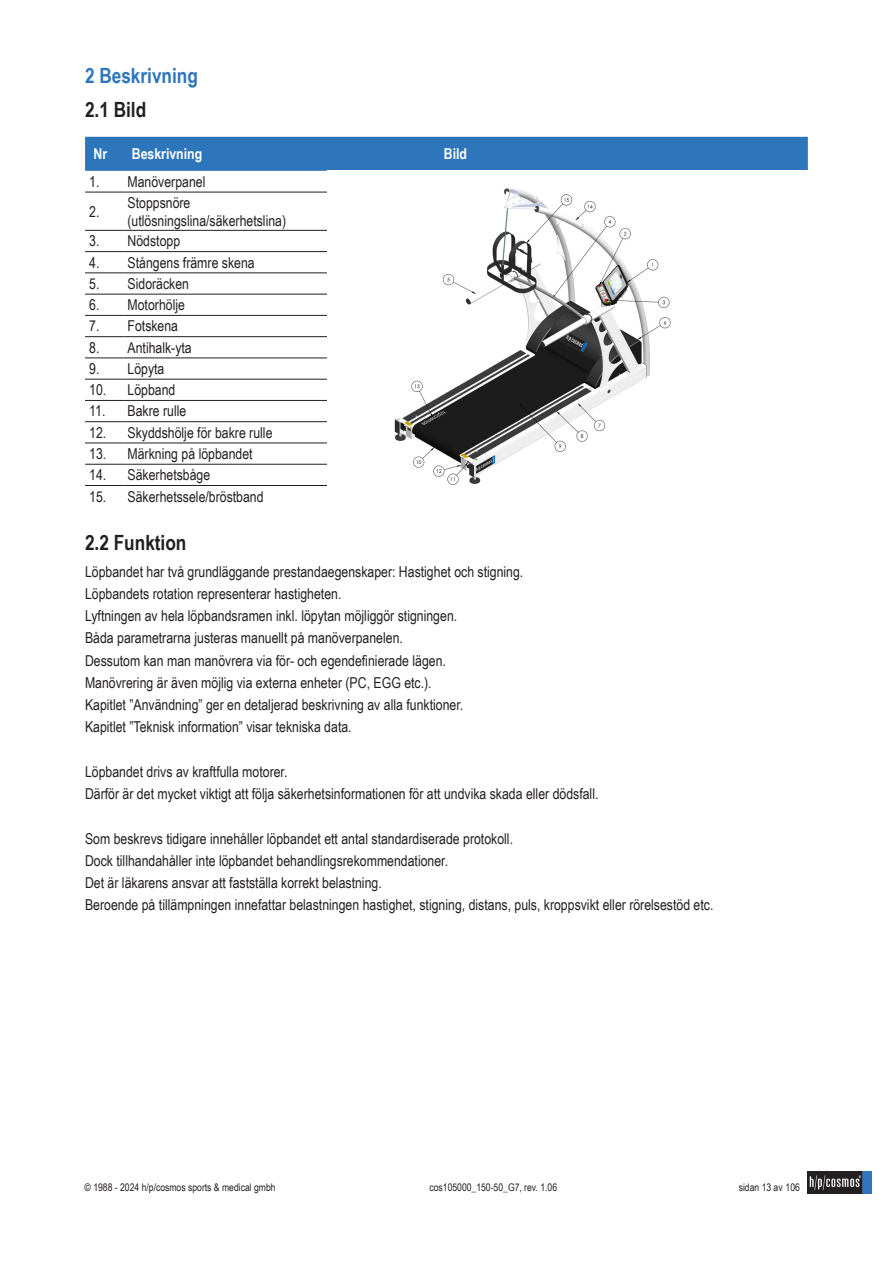
<style>
.page{position:relative;width:893px;height:1263px;background:#fff}
.page>*{position:absolute;margin:0;border:0;box-sizing:border-box;transform-origin:0 0}
.t1{font:700 21px "Arial Narrow";color:#231f20}
.t2{font:700 21px "Arial Narrow";color:#2e76bc}
.t3{font:15px/22.2px "Arial Narrow";color:#231f20}
.t4{font:700 15px "Arial Narrow";color:#fff}
.t5{font:10.5px "Arial Narrow";color:#231f20}
</style>
<div class="page">
<img style="left:808px;top:1171px;width:64px;height:22px">
<div style="left:85px;top:137px;width:723px;height:34px;background:#2e76bc"></div>
<hr style="left:85px;top:192px;width:38px;height:1px;background:#231f20">
<hr style="left:123px;top:192px;width:204px;height:1px;background:#231f20">
<hr style="left:85px;top:230px;width:38px;height:1px;background:#231f20">
<hr style="left:123px;top:230px;width:204px;height:1px;background:#231f20">
<hr style="left:85px;top:251px;width:38px;height:1px;background:#231f20">
<hr style="left:123px;top:251px;width:204px;height:1px;background:#231f20">
<hr style="left:85px;top:273px;width:38px;height:1px;background:#231f20">
<hr style="left:123px;top:273px;width:204px;height:1px;background:#231f20">
<hr style="left:85px;top:294px;width:38px;height:1px;background:#231f20">
<hr style="left:123px;top:294px;width:204px;height:1px;background:#231f20">
<hr style="left:85px;top:315px;width:38px;height:1px;background:#231f20">
<hr style="left:123px;top:315px;width:204px;height:1px;background:#231f20">
<hr style="left:85px;top:336px;width:38px;height:1px;background:#231f20">
<hr style="left:123px;top:336px;width:204px;height:1px;background:#231f20">
<hr style="left:85px;top:358px;width:38px;height:1px;background:#231f20">
<hr style="left:123px;top:358px;width:204px;height:1px;background:#231f20">
<hr style="left:85px;top:379px;width:38px;height:1px;background:#231f20">
<hr style="left:123px;top:379px;width:204px;height:1px;background:#231f20">
<hr style="left:85px;top:400px;width:38px;height:1px;background:#231f20">
<hr style="left:123px;top:400px;width:204px;height:1px;background:#231f20">
<hr style="left:85px;top:421px;width:38px;height:1px;background:#231f20">
<hr style="left:123px;top:421px;width:204px;height:1px;background:#231f20">
<hr style="left:85px;top:443px;width:38px;height:1px;background:#231f20">
<hr style="left:123px;top:443px;width:204px;height:1px;background:#231f20">
<hr style="left:85px;top:464px;width:38px;height:1px;background:#231f20">
<hr style="left:123px;top:464px;width:204px;height:1px;background:#231f20">
<hr style="left:85px;top:485px;width:38px;height:1px;background:#231f20">
<hr style="left:123px;top:485px;width:204px;height:1px;background:#231f20">
<img style="left:394px;top:188px;width:277px;height:297px">
<h1 class="t2" style="left:85px;top:60px;width:114px">2 Beskrivning</h1>
<h1 class="t1" style="left:85px;top:94px;width:63px">2.1 Bild</h1>
<p class="t4" style="left:94px;top:143px;width:15px">Nr</p>
<p class="t4" style="left:132px;top:143px;width:72px">Beskrivning</p>
<p class="t4" style="left:444px;top:143px;width:25px">Bild</p>
<p class="t3" style="left:89px;top:166px;width:118px;line-height:29.7px">1. Manöverpanel<br>2.</p>
<p class="t3" style="left:128px;top:193px;width:160px;line-height:18px">Stoppsnöre (utlösningslina/säkerhetslina)</p>
<p class="t3" style="left:89px;top:229px;width:92px">3. Nödstopp</p>
<p class="t3" style="left:89px;top:251px;width:167px">4. Stångens främre skena</p>
<p class="t3" style="left:89px;top:272px;width:101px">5. Sidoräcken</p>
<p class="t3" style="left:89px;top:293px;width:97px">6. Motorhölje</p>
<p class="t3" style="left:89px;top:314px;width:90px">7. Fotskena</p>
<p class="t3" style="left:89px;top:336px;width:104px">8. Antihalk-yta</p>
<p class="t3" style="left:89px;top:357px;width:77px">9. Löpyta</p>
<p class="t3" style="left:89px;top:378px;width:88px">10. Löpband</p>
<p class="t3" style="left:89px;top:399px;width:99px">11. Bakre rulle</p>
<p class="t3" style="left:89px;top:421px;width:185px">12. Skyddshölje för bakre rulle</p>
<p class="t3" style="left:89px;top:442px;width:165px">13. Märkning på löpbandet</p>
<p class="t3" style="left:89px;top:463px;width:123px">14. Säkerhetsbåge</p>
<p class="t3" style="left:89px;top:485px;width:176px">15. Säkerhetssele/bröstband</p>
<h1 class="t1" style="left:85px;top:527px;width:103px">2.2 Funktion</h1>
<p class="t3" style="left:85px;top:560px;width:440px">Löpbandet har två grundläggande prestandaegenskaper: Hastighet och stigning.<br>Löpbandets rotation representerar hastigheten.<br>Lyftningen av hela löpbandsramen inkl. löpytan möjliggör stigningen.<br>Båda parametrarna justeras manuellt på manöverpanelen.<br>Dessutom kan man manövrera via för- och egendefinierade lägen.<br>Manövrering är även möjlig via externa enheter (PC, EGG etc.).<br>Kapitlet ”Användning” ger en detaljerad beskrivning av alla funktioner.<br>Kapitlet ”Teknisk information” visar tekniska data.</p>
<p class="t3" style="left:85px;top:760px;width:515px">Löpbandet drivs av kraftfulla motorer.<br>Därför är det mycket viktigt att följa säkerhetsinformationen för att undvika skada eller dödsfall.</p>
<p class="t3" style="left:85px;top:827px;width:630px">Som beskrevs tidigare innehåller löpbandet ett antal standardiserade protokoll.<br>Dock tillhandahåller inte löpbandet behandlingsrekommendationer.<br>Det är läkarens ansvar att fastställa korrekt belastning.<br>Beroende på tillämpningen innefattar belastningen hastighet, stigning, distans, puls, kroppsvikt eller rörelsestöd etc.</p>
<p class="t5" style="left:85px;top:1179px;width:193px">© 1988 - 2024 h/p/cosmos sports &amp; medical gmbh</p>
<p class="t5" style="left:429px;top:1179px;width:129px">cos105000_150-50_G7, rev. 1.06</p>
<p class="t5" style="left:739px;top:1179px;width:63px">sidan 13 av 106</p>
</div>
